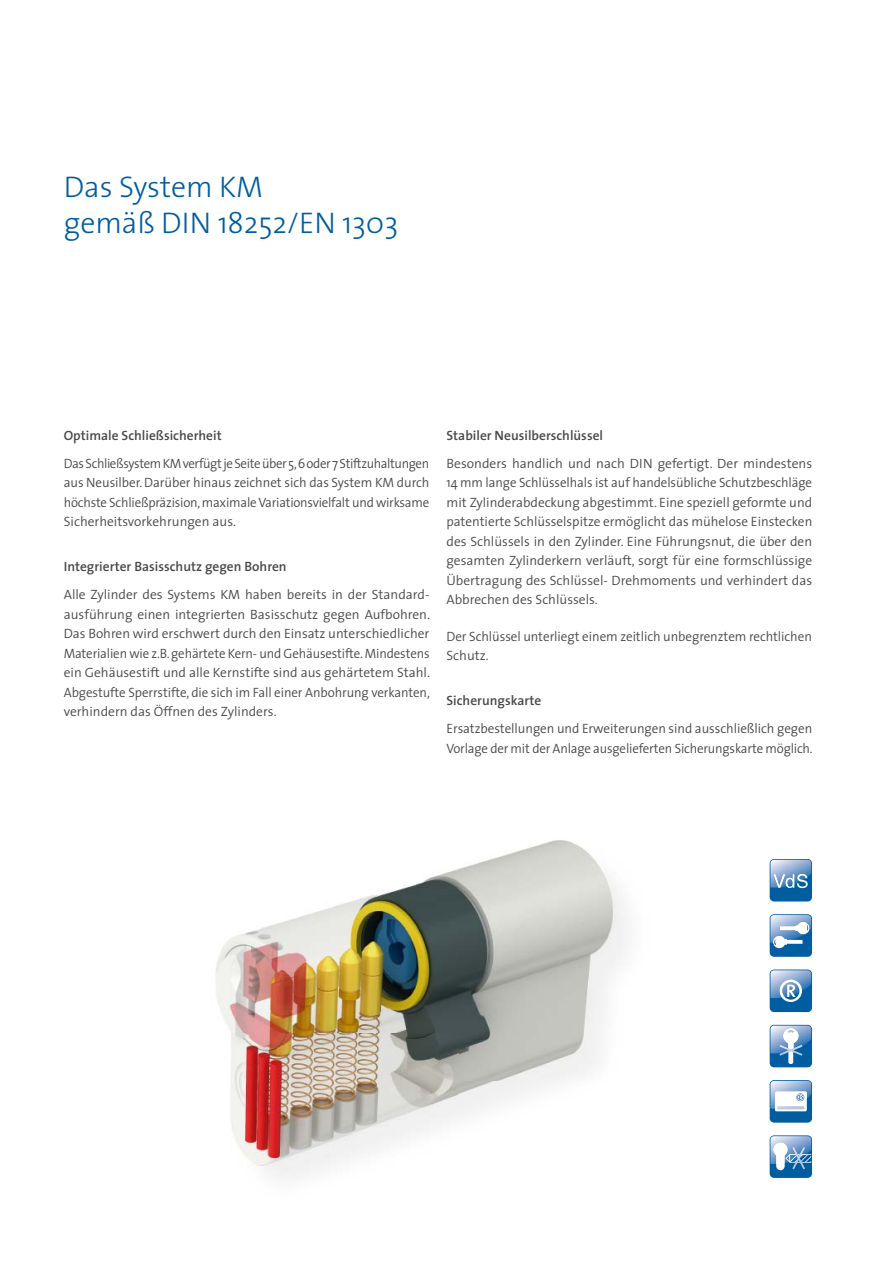
<style>
.page{position:relative;width:893px;height:1263px;background:#fff}
.page>*{position:absolute;margin:0;border:0;box-sizing:border-box;transform-origin:0 0}
.t1{font:300 30px/36px "The Sans";letter-spacing:-.005em;color:#005da0}
.t2{font:300 13.5px/19.5px "The Sans";letter-spacing:-.005em;color:#494948;text-align:justify}
.t3{font:300 13.5px/19.5px "The Sans";letter-spacing:-.005em;color:#494948;text-align:justify;scale:.96 1}
.t4{font:600 13.5px "The Sans";color:#494948}
</style>
<div class="page">
<div style="left:770px;top:859px;width:42px;height:42px;background:#005da0;border-radius:4px"></div>
<img style="left:770px;top:860px;width:41px;height:27px">
<svg style="left:773px;top:874px;width:35px;height:14px"></svg>
<div style="left:770px;top:914px;width:42px;height:43px;background:#005da0;border-radius:4px"></div>
<svg style="left:773px;top:943px;width:30px;height:5px"></svg>
<img style="left:770px;top:915px;width:41px;height:28px">
<img style="left:780px;top:922px;width:29px;height:12px">
<img style="left:773px;top:936px;width:20px;height:7px">
<div style="left:770px;top:969px;width:42px;height:43px;background:#005da0;border-radius:4px"></div>
<img style="left:770px;top:970px;width:41px;height:28px">
<svg style="left:780px;top:980px;width:22px;height:22px"></svg>
<div style="left:770px;top:1025px;width:42px;height:42px;background:#005da0;border-radius:4px"></div>
<svg style="left:779px;top:1053px;width:23px;height:11px"></svg>
<img style="left:770px;top:1025px;width:41px;height:28px">
<img style="left:783px;top:1028px;width:16px;height:17px">
<img style="left:779px;top:1045px;width:3px;height:6px">
<img style="left:782px;top:1045px;width:20px;height:8px">
<div style="left:770px;top:1080px;width:42px;height:42px;background:#005da0;border-radius:4px"></div>
<svg style="left:775px;top:1091px;width:32px;height:20px"></svg>
<img style="left:770px;top:1081px;width:41px;height:28px">
<img style="left:775px;top:1091px;width:32px;height:18px">
<svg style="left:777px;top:1093px;width:27px;height:15px"></svg>
<div style="left:770px;top:1135px;width:42px;height:43px;background:#005da0;border-radius:4px"></div>
<img style="left:770px;top:1136px;width:41px;height:28px">
<svg style="left:773px;top:1142px;width:38px;height:28px"></svg>
<img style="left:217px;top:875px;width:411px;height:304px">
<img style="left:440px;top:840px;width:165px;height:35px">
<img style="left:215px;top:964px;width:2px;height:31px">
<h1 class="t1" style="left:64px;top:168px;width:336px">Das System KM<br>gemäß DIN 18252/EN 1303</h1>
<p class="t4" style="left:64px;top:424px;width:159px">Optimale Schließsicherheit</p>
<p class="t3" style="left:64px;top:453px;width:382px">Das Schließsystem KM verfügt je Seite über 5, 6 oder 7 Stift zuhaltungen aus Neusilber. Darüber hinaus zeichnet sich das System KM durch höchste Schließpräzision, maximale Variationsvielfalt und wirksame Sicherheitsvorkehrungen aus.</p>
<p class="t4" style="left:64px;top:555px;width:224px">Integrierter Basisschutz gegen Bohren</p>
<p class="t2" style="left:64px;top:584px;width:368px">Alle Zylinder des Systems KM haben bereits in der Standard&shy;ausführung einen integrierten Basisschutz gegen Aufbohren.<br>Das Bohren wird erschwert durch den Einsatz unter schied licher Materialien wie z.B. gehärtete Kern- und Gehäusestifte. Mindestens ein Gehäusestift und alle Kernstifte sind aus ge härtetem Stahl.<br>Abgestufte Sperrstifte, die sich im Fall einer Anbohrung verkanten, verhindern das Öffnen des Zylinders.</p>
<p class="t4" style="left:446px;top:424px;width:158px">Stabiler Neusilberschlüssel</p>
<p class="t2" style="left:446px;top:453px;width:367px">Besonders handlich und nach DIN gefertigt. Der mindestens 14 mm lange Schlüsselhals ist auf handelsübliche Schutz beschläge mit Zylinderabdeckung abgestimmt. Eine speziell geformte und patentierte Schlüsselspitze ermöglicht das mühelose Einstecken des Schlüssels in den Zylinder. Eine Führungsnut, die über den gesamten Zylinderkern verläuft, sorgt für eine formschlüssige Übertragung des Schlüssel- Drehmoments und verhindert das Abbrechen des Schlüssels.</p>
<p class="t2" style="left:446px;top:626px;width:367px">Der Schlüssel unterliegt einem zeitlich unbegrenztem rechtlichen<br>Schutz.</p>
<p class="t4" style="left:446px;top:689px;width:96px">Sicherungskarte</p>
<p class="t2" style="left:446px;top:718px;width:368px">Ersatzbestellungen und Erweiterungen sind ausschließlich gegen<br>Vorlage der mit der Anlage ausgelieferten Sicherungs karte möglich.</p>
</div>
